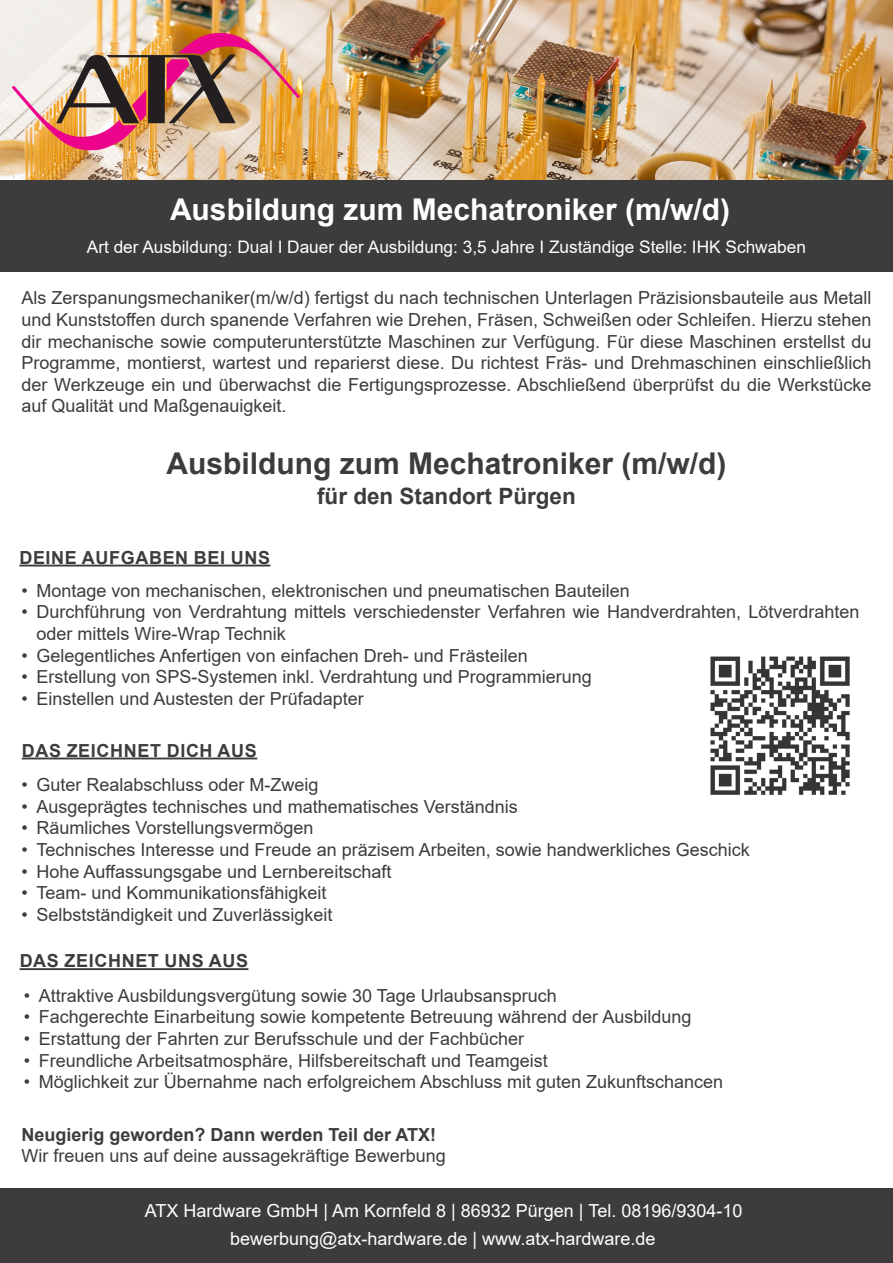
<style>
.page{position:relative;width:893px;height:1263px;background:#fff}
.page>*{position:absolute;margin:0;border:0;box-sizing:border-box;transform-origin:0 0}
.t1{font:700 30px "Arial";color:#fff}
.t2{font:700 30px "Arial";color:#3c3c3c}
.t3{font:700 22.5px "Arial";color:#3c3c3c}
.t4{font:18px/21.6px "Arial";color:#3c3c3c;text-align:justify}
.t5{font:18px "Arial";color:#fff}
.t6{font:700 18px "Arial";letter-spacing:.035em;color:#3c3c3c}
.t7{font:700 18px "Arial";color:#3c3c3c}
.t8{font:17.25px "Arial";color:#fff}
</style>
<div class="page">
<div style="left:0;top:179px;width:893px;height:92px;background:#3c3c3c"></div>
<div style="left:0;top:1188px;width:893px;height:75px;background:#3c3c3c"></div>
<hr style="left:19px;top:565px;width:251px;height:1px;background:#3c3c3c">
<img style="left:0;top:0;width:893px;height:180px">
<img style="left:12px;top:33px;width:288px;height:117px">
<hr style="left:22px;top:757px;width:235px;height:2px;background:#3c3c3c">
<hr style="left:20px;top:968px;width:228px;height:2px;background:#3c3c3c">
<img style="left:710px;top:656px;width:140px;height:139px">
<p class="t1" style="left:170px;top:189px;width:562px">Ausbildung zum Mechatroniker (m/w/d)</p>
<p class="t8" style="left:87px;top:235px;width:721px">Art der Ausbildung: Dual I Dauer der Ausbildung: 3,5 Jahre I Zuständige Stelle: IHK Schwaben</p>
<p class="t4" style="left:21px;top:287px;width:851px">Als Zerspanungsmechaniker(m/w/d) fertigst du nach technischen Unterlagen Präzisionsbauteile aus Metall und Kunststoffen durch spanende Verfahren wie Drehen, Fräsen, Schweißen oder Schleifen. Hierzu stehen dir mechanische sowie computerunterstützte Maschinen zur Verfügung. Für diese Maschinen erstellst du Programme, montierst, wartest und reparierst diese. Du richtest Fräs- und Drehmaschinen einschließlich der Werkzeuge ein und überwachst die Fertigungsprozesse. Abschließend überprüfst du die Werkstücke auf Qualität und Maßgenauigkeit.</p>
<p class="t2" style="left:166px;top:442px;width:562px">Ausbildung zum Mechatroniker (m/w/d)</p>
<p class="t3" style="left:317px;top:480px;width:260px">für den Standort Pürgen</p>
<p class="t6" style="left:19px;top:545px;width:252px">DEINE AUFGABEN BEI UNS</p>
<p class="t4" style="left:22px;top:580px;width:610px">• Montage von mechanischen, elektronischen und pneumatischen Bauteilen</p>
<p class="t4" style="left:37px;top:601px;width:824px;text-indent:-15px">• Durchführung von Verdrahtung mittels verschiedenster Verfahren wie Handverdrahten, Lötverdrahten oder mittels Wire-Wrap Technik</p>
<p class="t4" style="left:22px;top:644px;width:508px">• Gelegentliches Anfertigen von einfachen Dreh- und Frästeilen</p>
<p class="t4" style="left:22px;top:666px;width:572px">• Erstellung von SPS-Systemen inkl. Verdrahtung und Programmierung</p>
<p class="t4" style="left:22px;top:688px;width:344px">• Einstellen und Austesten der Prüfadapter</p>
<p class="t6" style="left:22px;top:737px;width:237px">DAS ZEICHNET DICH AUS</p>
<p class="t4" style="left:22px;top:774px;width:299px">• Guter Realabschluss oder M-Zweig</p>
<p class="t4" style="left:22px;top:795px;width:498px">• Ausgeprägtes technisches und mathematisches Verständnis</p>
<p class="t4" style="left:22px;top:817px;width:294px">• Räumliches Vorstellungsvermögen</p>
<p class="t4" style="left:22px;top:839px;width:730px">• Technisches Interesse und Freude an präzisem Arbeiten, sowie handwerkliches Geschick</p>
<p class="t4" style="left:22px;top:860px;width:371px">• Hohe Auffassungsgabe und Lernbereitschaft</p>
<p class="t4" style="left:22px;top:882px;width:307px">• Team- und Kommunikationsfähigkeit</p>
<p class="t4" style="left:22px;top:903px;width:313px">• Selbstständigkeit und Zuverlässigkeit</p>
<p class="t6" style="left:20px;top:948px;width:230px">DAS ZEICHNET UNS AUS</p>
<p class="t4" style="left:24px;top:984px;width:534px">• Attraktive Ausbildungsvergütung sowie 30 Tage Urlaubsanspruch</p>
<p class="t4" style="left:24px;top:1006px;width:669px">• Fachgerechte Einarbeitung sowie kompetente Betreuung während der Ausbildung</p>
<p class="t4" style="left:24px;top:1028px;width:502px">• Erstattung der Fahrten zur Berufsschule und der Fachbücher</p>
<p class="t4" style="left:24px;top:1049px;width:525px">• Freundliche Arbeitsatmosphäre, Hilfsbereitschaft und Teamgeist</p>
<p class="t4" style="left:24px;top:1071px;width:701px">• Möglichkeit zur Übernahme nach erfolgreichem Abschluss mit guten Zukunftschancen</p>
<p class="t7" style="left:21px;top:1122px;width:416px">Neugierig geworden? Dann werden Teil der ATX!</p>
<p class="t4" style="left:21px;top:1145px;width:426px">Wir freuen uns auf deine aussagekräftige Bewerbung</p>
<p class="t5" style="left:145px;top:1198px;width:599px">ATX Hardware GmbH | Am Kornfeld 8 | 86932 Pürgen | Tel. 08196/9304-10</p>
<p class="t5" style="left:230px;top:1226px;width:427px">bewerbung@atx-hardware.de | www.atx-hardware.de</p>
</div>
